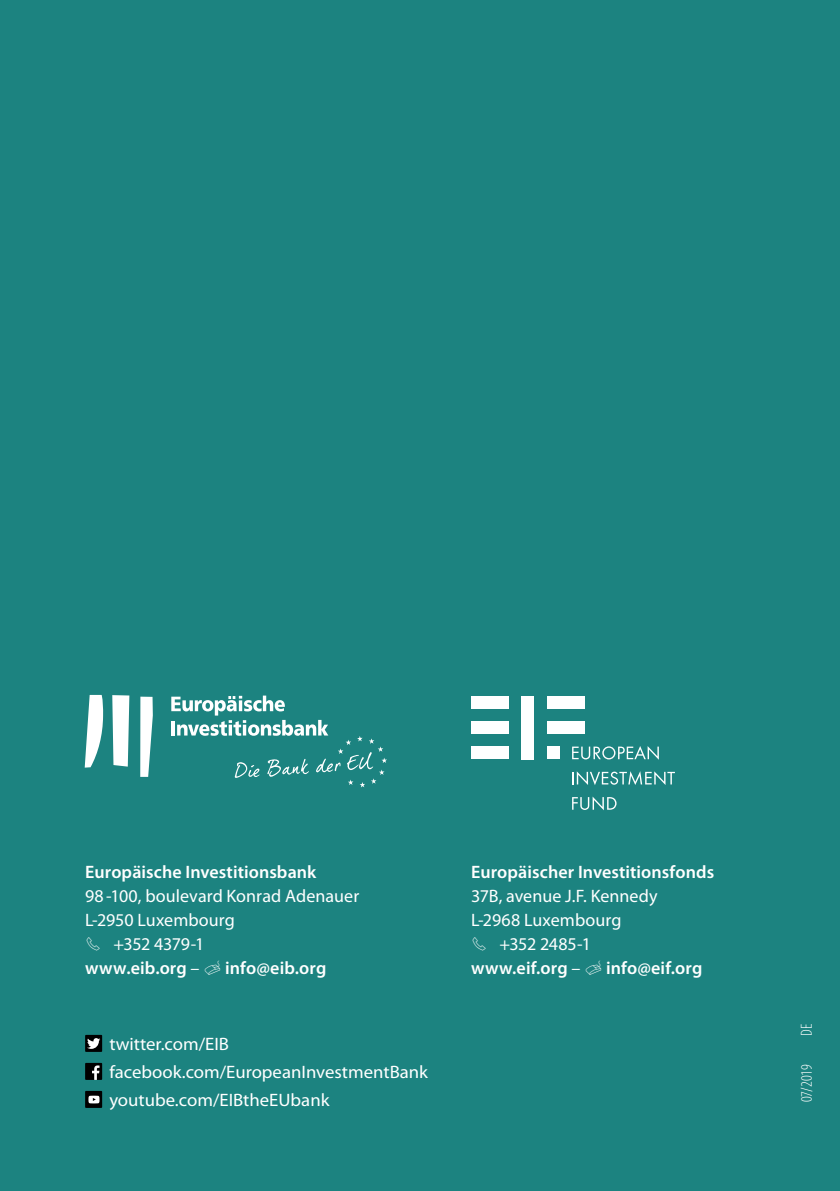
<style>
.page{position:relative;width:840px;height:1191px;background:#fff}
.page>*{position:absolute;margin:0;border:0;box-sizing:border-box;transform-origin:0 0}
.t1{font:18px/24px "Myriad Pro";color:#fff}
.t2{font:600 18px "Myriad Pro";letter-spacing:.005em;color:#fff}
.t3{font:18px/28px "Myriad Pro";color:#fff;scale:1.04 1}
.t4{font:300 condensed 16px "Myriad Pro";letter-spacing:-.005em;color:#fff}
.s1{font-weight:600}
</style>
<div class="page">
<div style="left:0;top:0;width:839px;height:1191px;background:#1c8380"></div>
<div style="left:85px;top:1035px;width:17px;height:17px;background:#000"></div>
<svg style="left:87px;top:1038px;width:13px;height:10px"></svg>
<div style="left:85px;top:1063px;width:17px;height:17px;background:#000"></div>
<svg style="left:92px;top:1065px;width:7px;height:15px"></svg>
<div style="left:85px;top:1091px;width:17px;height:17px;background:#000"></div>
<svg style="left:88px;top:1095px;width:11px;height:8px"></svg>
<div style="left:471px;top:696px;width:37px;height:12px;background:#fff"></div>
<div style="left:521px;top:696px;width:13px;height:63px;background:#fff"></div>
<div style="left:546px;top:746px;width:13px;height:13px;background:#fff"></div>
<div style="left:471px;top:721px;width:37px;height:13px;background:#fff"></div>
<div style="left:546px;top:696px;width:38px;height:12px;background:#fff"></div>
<div style="left:546px;top:721px;width:38px;height:13px;background:#fff"></div>
<div style="left:471px;top:746px;width:37px;height:13px;background:#fff"></div>
<svg style="left:572px;top:746px;width:86px;height:14px"></svg>
<svg style="left:572px;top:771px;width:102px;height:14px"></svg>
<svg style="left:572px;top:796px;width:44px;height:14px"></svg>
<svg style="left:85px;top:695px;width:18px;height:72px"></svg>
<svg style="left:112px;top:695px;width:17px;height:71px"></svg>
<svg style="left:140px;top:696px;width:13px;height:81px"></svg>
<svg style="left:171px;top:695px;width:216px;height:92px"></svg>
<p class="t2" style="left:85px;top:862px;width:233px">Europäische Investitionsbank</p>
<p class="t1" style="left:85px;top:884px;width:275px">98-100, boulevard Konrad Adenauer<br>L-2950 Luxembourg</p>
<p class="t1" style="left:85px;top:932px;width:121px">✓ +352 4379-1 <span class="s1">www.eib.org</span> –</p>
<p class="t2" style="left:225px;top:958px;width:103px">info@eib.org</p>
<p class="t3" style="left:109px;top:1030px;width:308px">twitter.com/EIB facebook.com/EuropeanInvestmentBank youtube.com/EIBtheEUbank</p>
<p class="t2" style="left:471px;top:862px;width:245px">Europäischer Investitionsfonds</p>
<p class="t1" style="left:471px;top:884px;width:188px">37B, avenue J.F. Kennedy<br>L-2968 Luxembourg</p>
<p class="t1" style="left:471px;top:932px;width:121px">✓ +352 2485-1 <span class="s1">www.eif.org</span> –</p>
<p class="t2" style="left:605px;top:958px;width:98px">info@eif.org</p>
<p class="t4" style="left:797px;top:1035px;width:14px;rotate:-90deg">DE</p>
<p class="t4" style="left:797px;top:1102px;width:39px;rotate:-90deg">07/2019</p>
</div>
